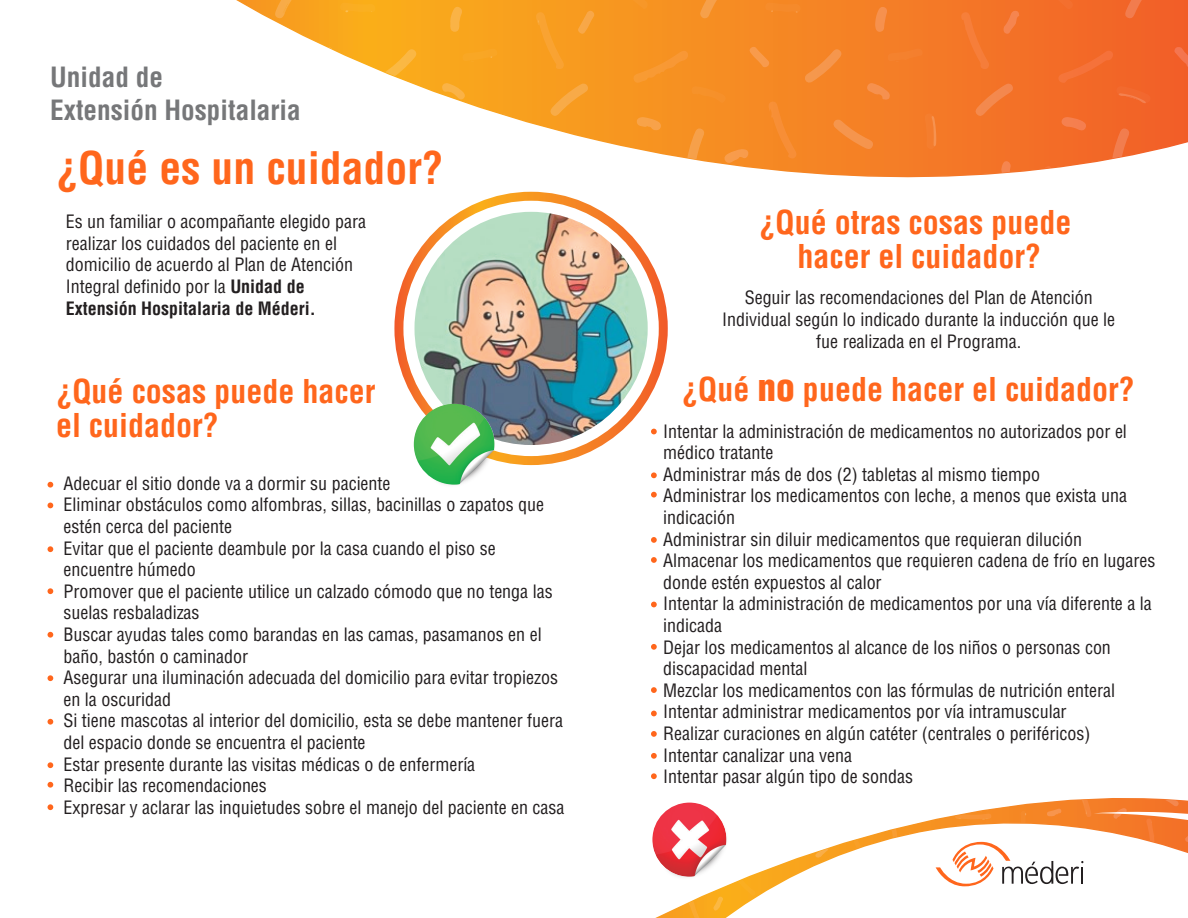
<style>
.page{position:relative;width:1188px;height:918px;background:#fff}
.page>*{position:absolute;margin:0;border:0;box-sizing:border-box;transform-origin:0 0}
.t1{font:700 condensed 43.8px "Helvetica LT Std";color:#ff661c}
.t2{font:700 condensed 32.1px/34px "Helvetica LT Std";color:#ff661c}
.t3{font:700 condensed 27.3px/32.7px "Helvetica LT Std";color:#767779}
.t4{font:condensed 18px/21.6px "Helvetica LT Std";color:#231f20}
.s1{font-weight:700}
.s2{font-weight:900;font-size:37.5px}
</style>
<div class="page">
<img style="left:414px;top:212px;width:234px;height:233px;border-radius:117px">
<svg style="left:651px;top:429px;width:6px;height:5px"></svg>
<svg style="left:651px;top:472px;width:6px;height:6px"></svg>
<svg style="left:651px;top:492px;width:6px;height:6px"></svg>
<svg style="left:651px;top:537px;width:6px;height:6px"></svg>
<svg style="left:651px;top:557px;width:6px;height:6px"></svg>
<svg style="left:651px;top:602px;width:6px;height:5px"></svg>
<svg style="left:651px;top:644px;width:6px;height:6px"></svg>
<svg style="left:651px;top:687px;width:6px;height:6px"></svg>
<svg style="left:651px;top:711px;width:6px;height:5px"></svg>
<svg style="left:651px;top:731px;width:6px;height:6px"></svg>
<svg style="left:651px;top:753px;width:6px;height:6px"></svg>
<svg style="left:48px;top:503px;width:5px;height:5px"></svg>
<svg style="left:48px;top:482px;width:5px;height:6px"></svg>
<svg style="left:48px;top:546px;width:5px;height:6px"></svg>
<svg style="left:48px;top:588px;width:5px;height:6px"></svg>
<svg style="left:48px;top:632px;width:5px;height:6px"></svg>
<svg style="left:48px;top:675px;width:5px;height:6px"></svg>
<svg style="left:48px;top:719px;width:5px;height:6px"></svg>
<svg style="left:48px;top:762px;width:5px;height:6px"></svg>
<svg style="left:48px;top:782px;width:5px;height:6px"></svg>
<svg style="left:48px;top:804px;width:5px;height:6px"></svg>
<svg style="left:236px;top:0;width:952px;height:193px"></svg>
<svg style="left:775px;top:798px;width:389px;height:89px"></svg>
<svg style="left:466px;top:187px;width:59px;height:3px"></svg>
<svg style="left:891px;top:187px;width:59px;height:3px"></svg>
<svg style="left:237px;top:165px;width:2px;height:25px"></svg>
<svg style="left:343px;top:101px;width:29px;height:58px"></svg>
<svg style="left:1043px;top:165px;width:46px;height:25px"></svg>
<svg style="left:618px;top:166px;width:46px;height:24px"></svg>
<svg style="left:686px;top:128px;width:19px;height:45px"></svg>
<svg style="left:833px;top:120px;width:41px;height:30px"></svg>
<svg style="left:1111px;top:128px;width:19px;height:45px"></svg>
<svg style="left:805px;top:48px;width:37px;height:36px"></svg>
<svg style="left:320px;top:189px;width:39px;height:1px"></svg>
<svg style="left:1124px;top:0;width:30px;height:19px"></svg>
<svg style="left:974px;top:84px;width:39px;height:33px"></svg>
<svg style="left:747px;top:189px;width:38px;height:1px"></svg>
<svg style="left:261px;top:128px;width:19px;height:45px"></svg>
<svg style="left:700px;top:0;width:29px;height:19px"></svg>
<svg style="left:408px;top:120px;width:41px;height:30px"></svg>
<svg style="left:380px;top:48px;width:37px;height:36px"></svg>
<svg style="left:1171px;top:189px;width:17px;height:1px"></svg>
<svg style="left:549px;top:84px;width:39px;height:33px"></svg>
<svg style="left:397px;top:177px;width:31px;height:13px"></svg>
<svg style="left:619px;top:0;width:29px;height:10px"></svg>
<svg style="left:1045px;top:0;width:29px;height:9px"></svg>
<svg style="left:1061px;top:117px;width:26px;height:14px"></svg>
<svg style="left:875px;top:6px;width:12px;height:26px"></svg>
<svg style="left:298px;top:149px;width:26px;height:15px"></svg>
<svg style="left:450px;top:6px;width:13px;height:26px"></svg>
<svg style="left:1149px;top:149px;width:25px;height:14px"></svg>
<svg style="left:637px;top:117px;width:24px;height:13px"></svg>
<svg style="left:575px;top:161px;width:11px;height:25px"></svg>
<svg style="left:723px;top:149px;width:25px;height:15px"></svg>
<svg style="left:866px;top:83px;width:24px;height:17px"></svg>
<svg style="left:1004px;top:10px;width:15px;height:24px"></svg>
<svg style="left:1001px;top:161px;width:10px;height:25px"></svg>
<svg style="left:442px;top:83px;width:24px;height:18px"></svg>
<svg style="left:324px;top:47px;width:21px;height:21px"></svg>
<svg style="left:1174px;top:47px;width:14px;height:21px"></svg>
<svg style="left:577px;top:11px;width:18px;height:23px"></svg>
<svg style="left:749px;top:46px;width:22px;height:21px"></svg>
<svg style="left:925px;top:113px;width:12px;height:37px"></svg>
<svg style="left:237px;top:50px;width:63px;height:54px"></svg>
<svg style="left:822px;top:177px;width:31px;height:13px"></svg>
<svg style="left:961px;top:12px;width:28px;height:57px;background:#f4772c"></svg>
<svg style="left:887px;top:48px;width:36px;height:14px"></svg>
<svg style="left:768px;top:101px;width:29px;height:58px;background:#f58928"></svg>
<svg style="left:1058px;top:50px;width:92px;height:54px;background:#f26829"></svg>
<svg style="left:633px;top:50px;width:94px;height:54px;background:#f69123"></svg>
<svg style="left:536px;top:12px;width:28px;height:57px;background:#f89e23"></svg>
<svg style="left:275px;top:0;width:29px;height:19px"></svg>
<svg style="left:340px;top:3px;width:36px;height:10px"></svg>
<svg style="left:765px;top:3px;width:36px;height:10px"></svg>
<svg style="left:462px;top:48px;width:36px;height:15px"></svg>
<svg style="left:499px;top:113px;width:12px;height:36px"></svg>
<svg style="left:775px;top:846px;width:18px;height:24px"></svg>
<svg style="left:787px;top:876px;width:17px;height:11px"></svg>
<svg style="left:790px;top:808px;width:15px;height:9px"></svg>
<svg style="left:815px;top:799px;width:373px;height:88px"></svg>
<div style="left:394px;top:192px;width:274px;height:273px;border:9px solid #fff;border-radius:50%"></div>
<img style="left:402px;top:375px;width:138px;height:91px">
<img style="left:414px;top:404px;width:81px;height:81px">
<img style="left:651px;top:773px;width:124px;height:145px">
<img style="left:652px;top:803px;width:75px;height:74px">
<h3 class="t3" style="left:50px;top:61px;width:252px">Unidad de<br>Extensión Hospitalaria</h3>
<h1 class="t1" style="left:56px;top:141px;width:389px">¿Qué es un cuidador?</h1>
<p class="t4" style="left:66px;top:211px;width:302px">Es un familiar o acompañante elegido para realizar los cuidados del paciente en el domicilio de acuerdo al Plan de Atención Integral definido por la <span class="s1">Unidad de Extensión Hospitalaria de Méderi.</span></p>
<h2 class="t2" style="left:759px;top:205px;width:314px;text-align:center">¿Qué otras cosas puede hacer el cuidador?</h2>
<p class="t4" style="left:722px;top:287px;width:394px;text-align:center">Seguir las recomendaciones del Plan de Atención<br>Individual según lo indicado durante la inducción que le fue realizada en el Programa.</p>
<h2 class="t2" style="left:56px;top:375px;width:321px">¿Qué cosas puede hacer el cuidador?</h2>
<h2 class="t2" style="left:682px;top:372px;width:455px">¿Qué <span class="s2">no</span> puede hacer el cuidador?</h2>
<p class="t4" style="left:663px;top:420px;width:494px">Intentar la administración de medicamentos no autorizados por el médico tratante<br>Administrar más de dos (2) tabletas al mismo tiempo<br>Administrar los medicamentos con leche, a menos que exista una indicación<br>Administrar sin diluir medicamentos que requieran dilución Almacenar los medicamentos que requieren cadena de frío en lugares donde estén expuestos al calor<br>Intentar la administración de medicamentos por una vía diferente a la indicada<br>Dejar los medicamentos al alcance de los niños o personas con discapacidad mental<br>Mezclar los medicamentos con las fórmulas de nutrición enteral Intentar administrar medicamentos por vía intramuscular<br>Realizar curaciones en algún catéter (centrales o periféricos)<br>Intentar canalizar una vena<br>Intentar pasar algún tipo de sondas</p>
<p class="t4" style="left:64px;top:472px;width:502px">Adecuar el sitio donde va a dormir su paciente<br>Eliminar obstáculos como alfombras, sillas, bacinillas o zapatos que estén cerca del paciente<br>Evitar que el paciente deambule por la casa cuando el piso se encuentre húmedo<br>Promover que el paciente utilice un calzado cómodo que no tenga las suelas resbaladizas<br>Buscar ayudas tales como barandas en las camas, pasamanos en el baño, bastón o caminador<br>Asegurar una iluminación adecuada del domicilio para evitar tropiezos en la oscuridad<br>Si tiene mascotas al interior del domicilio, esta se debe mantener fuera del espacio donde se encuentra el paciente<br>Estar presente durante las visitas médicas o de enfermería<br>Recibir las recomendaciones<br>Expresar y aclarar las inquietudes sobre el manejo del paciente en casa</p>
</div>
